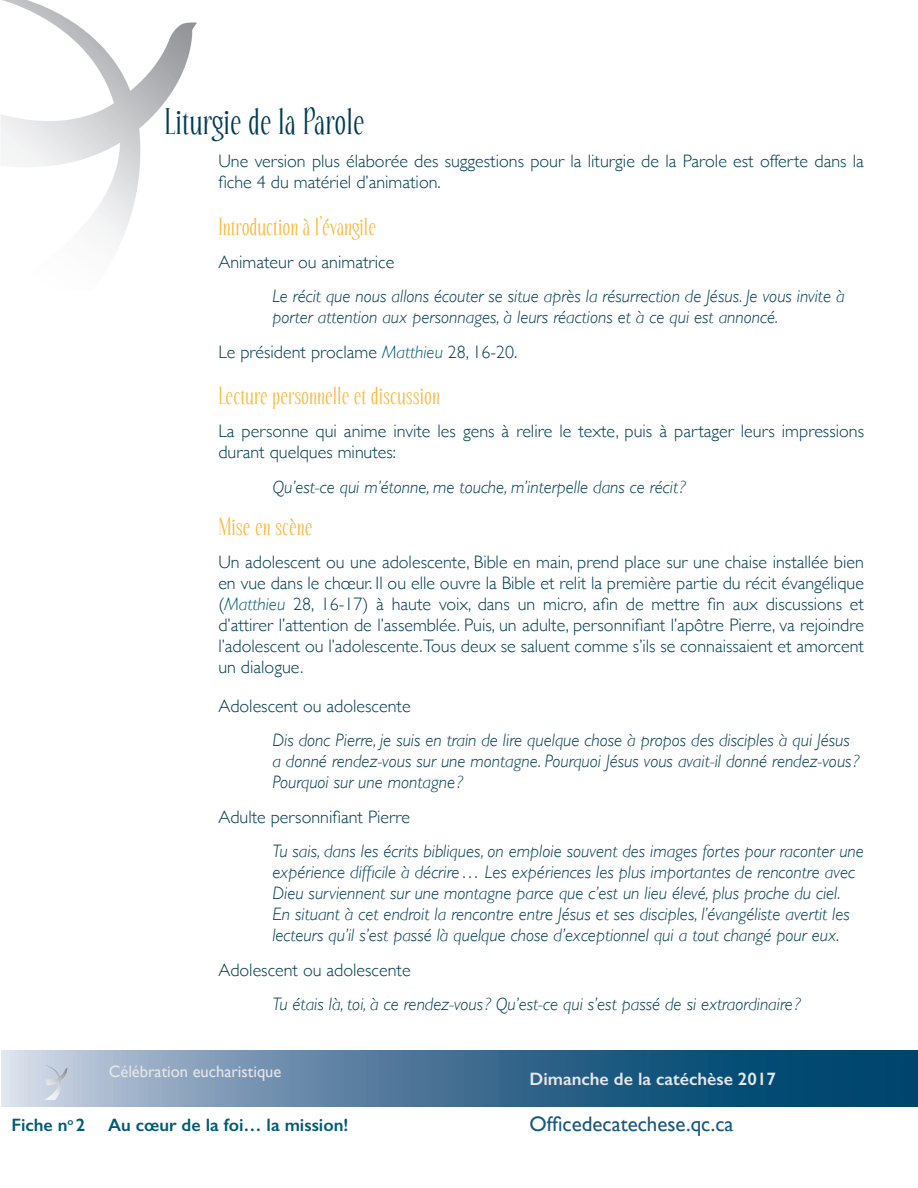
<style>
.page{position:relative;width:918px;height:1188px;background:#fff}
.page>*{position:absolute;margin:0;border:0;box-sizing:border-box;transform-origin:0 0}
.sous-titre{font:36px "Echelon";color:#003c53}
.sous-titre_2{font:24px "Echelon";color:#fdb940}
.t1{font:21px "Gill Sans";color:#18587f}
.tx_reg_italique_bleu{font:italic 300 18px/21px "Gill Sans";color:#003c53}
.tx_reg{font:300 18px/21px "Gill Sans";color:#003c53}
.t2{font:600 18px "Gill Sans";color:#005b75}
.t3{font:600 18px "Gill Sans";color:#e6e7e9}
.t4{font:16.5px "Gill Sans";color:#e6e7e9}
.t5{font:600 10.5px "Gill Sans";color:#005b75}
.s1{font-style:italic;color:#005b75}
.s2{font-size:18px}
</style>
<div class="page">
<img style="left:1px;top:0;width:196px;height:243px">
<svg style="left:2px;top:1050px;width:916px;height:57px;background:#4b7899"></svg>
<img style="left:45px;top:1065px;width:26px;height:34px">
<p class="sous-titre" style="left:164px;top:101px;width:202px">Liturgie de la Parole</p>
<p class="tx_reg" style="left:218px;top:150px;width:647px">Une version plus élaborée des suggestions pour la liturgie de la Parole est offerte dans la fiche 4 du matériel d’animation.</p>
<p class="sous-titre_2" style="left:218px;top:212px;width:159px">Introduction à l’évangile</p>
<p class="tx_reg" style="left:218px;top:251px;width:178px">Animateur ou animatrice</p>
<p class="tx_reg_italique_bleu" style="left:272px;top:286px;width:574px">Le récit que nous allons écouter se situe après la résurrection de Jésus. Je vous invite à porter attention aux personnages, à leurs réactions et à ce qui est annoncé.</p>
<p class="tx_reg" style="left:218px;top:341px;width:301px">Le président proclame <span class="s1">Matthieu</span> 28, 16-20.</p>
<p class="sous-titre_2" style="left:218px;top:382px;width:223px">Lecture personnelle et discussion</p>
<p class="tx_reg" style="left:218px;top:420px;width:647px">La personne qui anime invite les gens à relire le texte, puis à partager leurs impressions durant quelques minutes:</p>
<p class="tx_reg_italique_bleu" style="left:272px;top:476px;width:415px">Qu’est-ce qui m’étonne, me touche, m’interpelle dans ce récit?</p>
<p class="sous-titre_2" style="left:218px;top:512px;width:96px">Mise en scène</p>
<p class="tx_reg" style="left:218px;top:551px;width:647px;text-align:justify">Un adolescent ou une adolescente, Bible en main, prend place sur une chaise installée bien en vue dans le chœur. Il ou elle ouvre la Bible et relit la première partie du récit évangélique (<span class="s1">Matthieu</span> 28, 16-17) à haute voix, dans un micro, afin de mettre fin aux discussions et d’attirer l’attention de l’assemblée. Puis, un adulte, personnifiant l’apôtre Pierre, va rejoindre l’adolescent ou l’adolescente.Tous deux se saluent comme s’ils se connaissaient et amorcent un dialogue.</p>
<p class="tx_reg" style="left:218px;top:695px;width:194px">Adolescent ou adolescente</p>
<p class="tx_reg_italique_bleu" style="left:272px;top:730px;width:588px">Dis donc Pierre, je suis en train de lire quelque chose à propos des disciples à qui Jésus a donné rendez-vous sur une montagne. Pourquoi Jésus vous avait-il donné rendez-vous?<br>Pourquoi sur une montagne ?</p>
<p class="tx_reg" style="left:218px;top:806px;width:193px">Adulte personnifiant Pierre</p>
<p class="tx_reg_italique_bleu" style="left:272px;top:841px;width:593px">Tu sais, dans les écrits bibliques, on emploie souvent des images fortes pour raconter une expérience difficile à décrire… Les expériences les plus importantes de rencontre avec Dieu surviennent sur une montagne parce que c’est un lieu élevé, plus proche du ciel.<br>En situant à cet endroit la rencontre entre Jésus et ses disciples, l’évangéliste avertit les lecteurs qu’il s’est passé là quelque chose d’exceptionnel qui a tout changé pour eux.</p>
<p class="tx_reg" style="left:218px;top:959px;width:194px">Adolescent ou adolescente</p>
<p class="tx_reg_italique_bleu" style="left:272px;top:994px;width:530px">Tu étais là, toi, à ce rendez-vous? Qu’est-ce qui s’est passé de si extraordinaire ?</p>
<p class="t4" style="left:109px;top:1062px;width:174px">Célébration eucharistique</p>
<p class="t3" style="left:530px;top:1068px;width:248px">Dimanche de la catéchèse 2017</p>
<p class="t2" style="left:11px;top:1114px;width:58px">Fiche n</p>
<p class="t2" style="left:108px;top:1114px;width:242px">Au cœur de la foi… la mission!</p>
<p class="t1" style="left:530px;top:1111px;width:206px">Officedecatechese.qc.ca</p>
<p class="t5" style="left:68px;top:1115px;width:19px">o<span class="s2">2</span></p>
</div>
